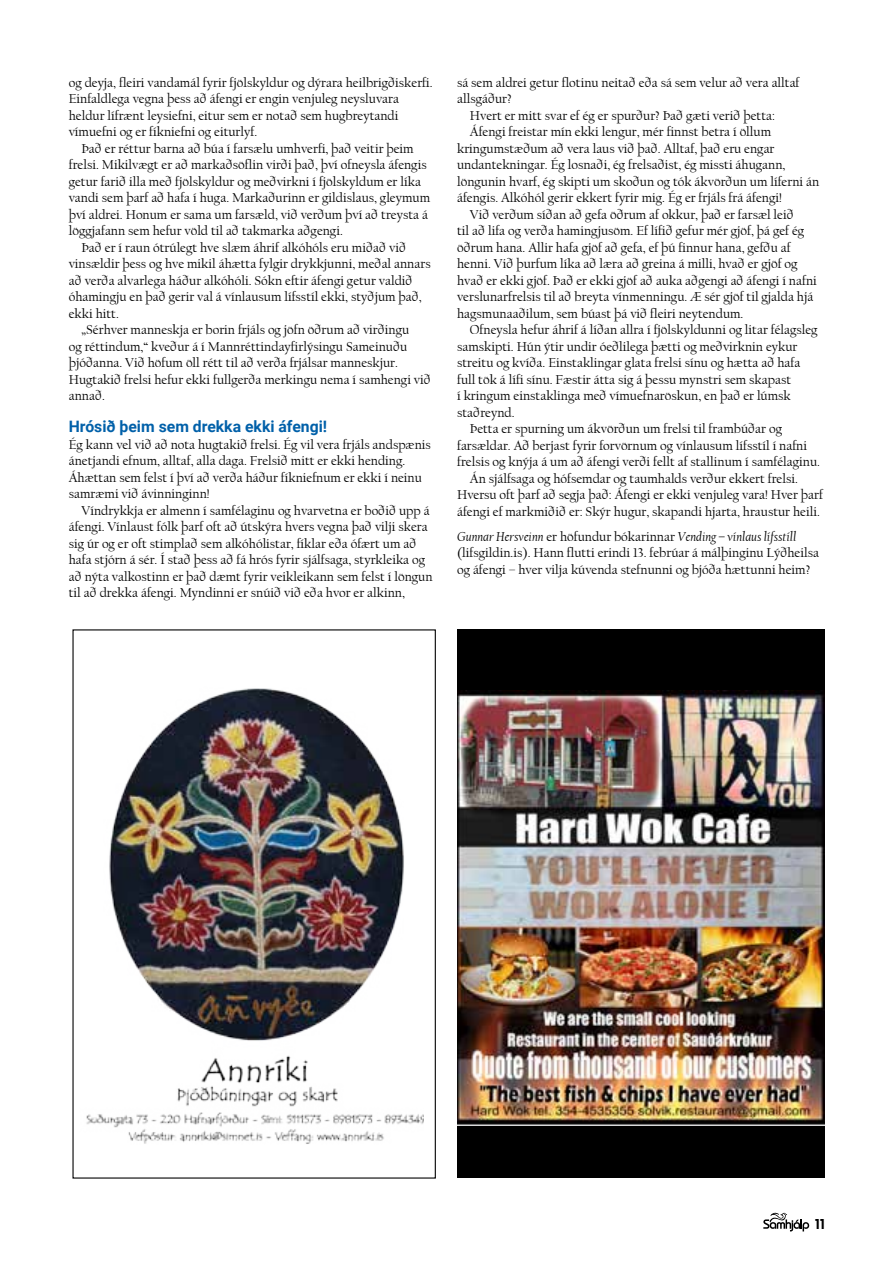
<style>
.page{position:relative;width:893px;height:1263px;background:#fff}
.page>*{position:absolute;margin:0;border:0;box-sizing:border-box;transform-origin:0 0}
.t1{font:700 15.75px "Roboto";color:#0060a9}
.t2{font:13.5px/16.5px "Californian FB";color:#000}
.t3{font:700 13.5px "Antenna Cond";color:#000}
.s1{font-style:italic}
</style>
<div class="page">
<svg style="left:763px;top:1212px;width:46px;height:19px"></svg>
<img style="left:86px;top:688px;width:338px;height:456px">
<div style="left:457px;top:629px;width:368px;height:549px;background:#000"></div>
<img style="left:457px;top:690px;width:368px;height:435px">
<p class="t2" style="left:69px;top:74px;width:365px">og deyja, fleiri vandamál fyrir fjölskyldur og dýrara heilbrigðiskerfi.<br>Einfaldlega vegna þess að áfengi er engin venjuleg neysluvara heldur lífrænt leysiefni, eitur sem er notað sem hugbreytandi vímuefni og er fíkniefni og eiturlyf.</p>
<p class="t2" style="left:82px;top:140px;width:334px">Það er réttur barna að búa í farsælu umhverfi, það veitir þeim</p>
<p class="t2" style="left:69px;top:157px;width:359px">frelsi. Mikilvægt er að markaðsöflin virði það, því ofneysla áfengis</p>
<p class="t2" style="left:69px;top:173px;width:354px">getur farið illa með fjölskyldur og meðvirkni í fjölskyldum er líka</p>
<p class="t2" style="left:69px;top:190px;width:363px">vandi sem þarf að hafa í huga. Markaðurinn er gildislaus, gleymum</p>
<p class="t2" style="left:69px;top:206px;width:361px">því aldrei. Honum er sama um farsæld, við verðum því að treysta á</p>
<p class="t2" style="left:69px;top:223px;width:276px">löggjafann sem hefur völd til að takmarka aðgengi.</p>
<p class="t2" style="left:82px;top:239px;width:326px">Það er í raun ótrúlegt hve slæm áhrif alkóhóls eru miðað við</p>
<p class="t2" style="left:69px;top:256px;width:363px">vinsældir þess og hve mikil áhætta fylgir drykkjunni, meðal annars</p>
<p class="t2" style="left:69px;top:272px;width:345px">að verða alvarlega háður alkóhóli. Sókn eftir áfengi getur valdið</p>
<p class="t2" style="left:69px;top:289px;width:354px">óhamingju en það gerir val á vínlausum lífsstíl ekki, styðjum það,</p>
<p class="t2" style="left:69px;top:305px;width:52px">ekki hitt.</p>
<p class="t2" style="left:82px;top:322px;width:329px">„Sérhver manneskja er borin frjáls og jöfn öðrum að virðingu</p>
<p class="t2" style="left:69px;top:338px;width:340px">og réttindum,“ kveður á í Mannréttindayfirlýsingu Sameinuðu</p>
<p class="t2" style="left:69px;top:355px;width:331px">þjóðanna. Við höfum öll rétt til að verða frjálsar manneskjur.</p>
<p class="t2" style="left:69px;top:371px;width:364px">Hugtakið frelsi hefur ekki fullgerða merkingu nema í samhengi við</p>
<p class="t2" style="left:69px;top:388px;width:38px">annað.</p>
<p class="t1" style="left:69px;top:416px;width:260px">Hrósið þeim sem drekka ekki áfengi!</p>
<p class="t2" style="left:69px;top:436px;width:364px">Ég kann vel við að nota hugtakið frelsi. Ég vil vera frjáls andspænis ánetjandi efnum, alltaf, alla daga. Frelsið mitt er ekki hending.<br>Áhættan sem felst í því að verða háður fíkniefnum er ekki í neinu samræmi við ávinninginn!</p>
<p class="t2" style="left:69px;top:502px;width:365px;text-indent:13px">Víndrykkja er almenn í samfélaginu og hvarvetna er boðið upp á áfengi. Vínlaust fólk þarf oft að útskýra hvers vegna það vilji skera sig úr og er oft stimplað sem alkóhólistar, fíklar eða ófært um að hafa stjórn á sér. Í stað þess að fá hrós fyrir sjálfsaga, styrkleika og að nýta valkostinn er það dæmt fyrir veikleikann sem felst í löngun til að drekka áfengi. Myndinni er snúið við eða hvor er alkinn,</p>
<p class="t2" style="left:457px;top:74px;width:344px">sá sem aldrei getur flotinu neitað eða sá sem velur að vera alltaf</p>
<p class="t2" style="left:457px;top:91px;width:56px">allsgáður?</p>
<p class="t2" style="left:470px;top:107px;width:307px">Hvert er mitt svar ef ég er spurður? Það gæti verið þetta:</p>
<p class="t2" style="left:470px;top:124px;width:303px">Áfengi freistar mín ekki lengur, mér finnst betra í öllum</p>
<p class="t2" style="left:457px;top:140px;width:319px">kringumstæðum að vera laus við það. Alltaf, það eru engar</p>
<p class="t2" style="left:457px;top:157px;width:330px">undantekningar. Ég losnaði, ég frelsaðist, ég missti áhugann,</p>
<p class="t2" style="left:457px;top:173px;width:364px">löngunin hvarf, ég skipti um skoðun og tók ákvörðun um líferni án</p>
<p class="t2" style="left:457px;top:190px;width:326px">áfengis. Alkóhól gerir ekkert fyrir mig. Ég er frjáls frá áfengi!</p>
<p class="t2" style="left:470px;top:206px;width:325px">Við verðum síðan að gefa öðrum af okkur, það er farsæl leið</p>
<p class="t2" style="left:457px;top:223px;width:349px">til að lifa og verða hamingjusöm. Ef lífið gefur mér gjöf, þá gef ég</p>
<p class="t2" style="left:457px;top:239px;width:335px">öðrum hana. Allir hafa gjöf að gefa, ef þú finnur hana, gefðu af</p>
<p class="t2" style="left:457px;top:256px;width:342px">henni. Við þurfum líka að læra að greina á milli, hvað er gjöf og</p>
<p class="t2" style="left:457px;top:272px;width:361px">hvað er ekki gjöf. Það er ekki gjöf að auka aðgengi að áfengi í nafni</p>
<p class="t2" style="left:457px;top:289px;width:358px">verslunarfrelsis til að breyta vínmenningu. Æ sér gjöf til gjalda hjá</p>
<p class="t2" style="left:457px;top:305px;width:288px">hagsmunaaðilum, sem búast þá við fleiri neytendum.</p>
<p class="t2" style="left:470px;top:322px;width:349px">Ofneysla hefur áhrif á líðan allra í fjölskyldunni og litar félagsleg</p>
<p class="t2" style="left:457px;top:338px;width:342px">samskipti. Hún ýtir undir óeðlilega þætti og meðvirknin eykur</p>
<p class="t2" style="left:457px;top:355px;width:345px">streitu og kvíða. Einstaklingar glata frelsi sínu og hætta að hafa</p>
<p class="t2" style="left:457px;top:371px;width:335px">full tök á lífi sínu. Fæstir átta sig á þessu mynstri sem skapast</p>
<p class="t2" style="left:457px;top:388px;width:335px">í kringum einstaklinga með vímuefnaröskun, en það er lúmsk</p>
<p class="t2" style="left:457px;top:404px;width:59px">staðreynd.</p>
<p class="t2" style="left:470px;top:421px;width:314px">Þetta er spurning um ákvörðun um frelsi til frambúðar og</p>
<p class="t2" style="left:457px;top:437px;width:351px">farsældar. Að berjast fyrir forvörnum og vínlausum lífsstíl í nafni</p>
<p class="t2" style="left:457px;top:454px;width:364px">frelsis og knýja á um að áfengi verði fellt af stallinum í samfélaginu.</p>
<p class="t2" style="left:470px;top:470px;width:329px">Án sjálfsaga og hófsemdar og taumhalds verður ekkert frelsi.</p>
<p class="t2" style="left:457px;top:487px;width:367px">Hversu oft þarf að segja það: Áfengi er ekki venjuleg vara! Hver þarf</p>
<p class="t2" style="left:457px;top:503px;width:364px">áfengi ef markmiðið er: Skýr hugur, skapandi hjarta, hraustur heili.</p>
<p class="t2" style="left:457px;top:528px;width:363px"><span class="s1">Gunnar Hersveinn</span> er höfundur bókarinnar <span class="s1">Vending – vínlaus lífsstíll </span>(lifsgildin.is). Hann flutti erindi 13. febrúar á málþinginu Lýðheilsa og áfengi – hver vilja kúvenda stefnunni og bjóða hættunni heim?</p>
<p class="t3" style="left:815px;top:1216px;width:11px">11</p>
</div>
